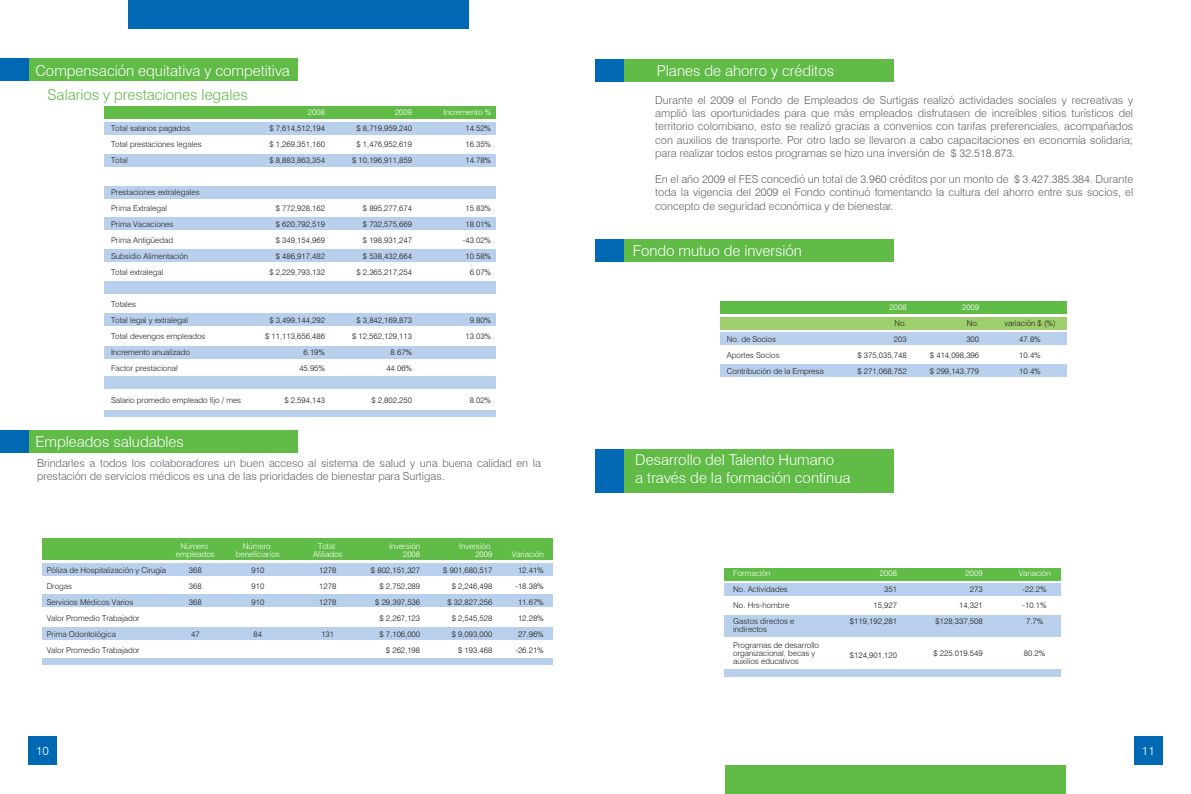
<style>
.page{position:relative;width:1191px;height:794px;background:#fff}
.page>*{position:absolute;margin:0;border:0;box-sizing:border-box;transform-origin:0 0}
.t1{font:300 15px/18px "Swiss 721 BT";color:#fff}
.t2{font:300 15px "Swiss 721 BT";color:#60bb47}
.t3{font:300 12px "Swiss 721 BT";color:#fff}
.t4{font:300 11px/13.2px "Swiss 721 BT";color:#636366;text-align:justify}
.t5{font:300 8px/16px "Swiss 721 BT";color:#231f20;text-align:right}
.t6{font:300 8px/8px "Swiss 721 BT";color:#fff;text-align:center}
.s1{color:#fff}
</style>
<div class="page">
<div style="left:28px;top:59px;width:270px;height:22px;background:#60bb47"></div>
<div style="left:0;top:59px;width:28px;height:22px;background:#0168b3"></div>
<div style="left:28px;top:431px;width:270px;height:22px;background:#60bb47"></div>
<div style="left:0;top:431px;width:28px;height:22px;background:#0168b3"></div>
<div style="left:622px;top:60px;width:271px;height:22px;background:#60bb47"></div>
<div style="left:595px;top:60px;width:28px;height:22px;background:#0168b3"></div>
<div style="left:622px;top:240px;width:271px;height:22px;background:#60bb47"></div>
<div style="left:595px;top:240px;width:28px;height:22px;background:#0168b3"></div>
<div style="left:622px;top:449px;width:271px;height:43px;background:#60bb47"></div>
<div style="left:595px;top:449px;width:28px;height:43px;background:#0168b3"></div>
<div style="left:1134px;top:736px;width:28px;height:29px;background:#0168b3"></div>
<div style="left:28px;top:736px;width:29px;height:29px;background:#0168b3"></div>
<div style="left:128px;top:0;width:341px;height:29px;background:#0168b3"></div>
<div style="left:725px;top:765px;width:341px;height:29px;background:#60bb47"></div>
<div style="left:42px;top:562px;width:511px;height:13px;background:#b8d0eb"></div>
<div style="left:42px;top:538px;width:511px;height:21px;background:#60bb47"></div>
<div style="left:42px;top:594px;width:511px;height:13px;background:#b8d0eb"></div>
<div style="left:42px;top:626px;width:511px;height:13px;background:#b8d0eb"></div>
<div style="left:42px;top:658px;width:511px;height:7px;background:#b8d0eb"></div>
<div style="left:104px;top:122px;width:391px;height:13px;background:#b8d0eb"></div>
<div style="left:104px;top:106px;width:391px;height:13px;background:#60bb47"></div>
<div style="left:104px;top:154px;width:391px;height:13px;background:#b8d0eb"></div>
<div style="left:104px;top:186px;width:391px;height:13px;background:#b8d0eb"></div>
<div style="left:104px;top:217px;width:391px;height:13px;background:#b8d0eb"></div>
<div style="left:104px;top:249px;width:391px;height:13px;background:#b8d0eb"></div>
<div style="left:104px;top:281px;width:391px;height:13px;background:#b8d0eb"></div>
<div style="left:104px;top:313px;width:391px;height:13px;background:#b8d0eb"></div>
<div style="left:104px;top:346px;width:391px;height:13px;background:#b8d0eb"></div>
<div style="left:104px;top:376px;width:391px;height:13px;background:#b8d0eb"></div>
<div style="left:104px;top:410px;width:391px;height:6px;background:#b8d0eb"></div>
<div style="left:720px;top:301px;width:347px;height:12px;background:#60bb47"></div>
<div style="left:720px;top:316px;width:347px;height:13px;background:#9fcf6d"></div>
<div style="left:720px;top:331px;width:347px;height:13px;background:#b8d0eb"></div>
<div style="left:720px;top:364px;width:347px;height:13px;background:#b8d0eb"></div>
<div style="left:724px;top:567px;width:336px;height:13px;background:#60bb47"></div>
<div style="left:724px;top:583px;width:336px;height:13px;background:#b8d0eb"></div>
<div style="left:724px;top:615px;width:336px;height:21px;background:#b8d0eb"></div>
<div style="left:724px;top:669px;width:336px;height:8px;background:#b8d0eb"></div>
<p class="t1" style="left:36px;top:61px;width:256px">Compensación equitativa y competitiva</p>
<p class="t1" style="left:657px;top:61px;width:179px">Planes de ahorro y créditos</p>
<p class="t2" style="left:48px;top:86px;width:202px">Salarios y prestaciones legales</p>
<p class="t5" style="left:111px;top:120px;width:92px;text-align:left">Total salarios pagados<br>Total prestaciones legales<br>Total</p>
<p class="t5" style="left:111px;top:184px;width:90px;text-align:left">Prestaciones extralegales<br>Prima Extralegal<br>Prima Vacaciones<br>Prima Antigüedad<br>Subsidio Alimentación<br>Total extralegal</p>
<p class="t5" style="left:111px;top:296px;width:96px;text-align:left">Totales<br>Total legal y extralegal<br>Total devengos empleados<br>Incremento anualizado<br>Factor prestacional</p>
<p class="t5" style="left:111px;top:392px;width:132px">Salario promedio empleado fijo / mes</p>
<p class="t1" style="left:36px;top:432px;width:150px">Empleados saludables</p>
<p class="t5" style="left:269px;top:104px;width:57px;text-align:justify;text-indent:39px"><span class="s1">2008 </span>$ 7,614,512,194 $ 1,269,351,160 $ 8,883,863,354</p>
<p class="t5" style="left:269px;top:200px;width:57px">$ 772,928,162<br>$ 620,792,519<br>$ 349,154,969<br>$ 486,917,482<br>$ 2,229,793,132</p>
<p class="t5" style="left:265px;top:312px;width:61px">$ 3,499,144,292 $ 11,113,656,486<br>6.19%<br>45.95%</p>
<p class="t5" style="left:284px;top:392px;width:42px">$ 2,594,143</p>
<p class="t5" style="left:352px;top:104px;width:61px"><span class="s1">2009<br></span>$ 8,719,959,240 $ 1,476,952,619 $ 10,196,911,859</p>
<p class="t5" style="left:356px;top:200px;width:57px">$ 895,277,674<br>$ 732,575,669<br>$ 198,931,247<br>$ 538,432,664<br>$ 2,365,217,254</p>
<p class="t5" style="left:352px;top:312px;width:61px">$ 3,842,169,873 $ 12,562,129,113<br>8.67%<br>44.06%</p>
<p class="t5" style="left:371px;top:392px;width:42px">$ 2,802,250</p>
<p class="t5" style="left:465px;top:104px;width:27px;text-align:justify;text-indent:-22px"><span class="s1">Incremento % </span>14.52% 16.35% 14.78%</p>
<p class="t5" style="left:463px;top:200px;width:30px">15.83%<br>18.01% -43.02%<br>10.58%<br>6.07%</p>
<p class="t5" style="left:465px;top:312px;width:27px;text-align:center">9.80%<br>13.03%</p>
<p class="t5" style="left:470px;top:392px;width:23px">8.02%</p>
<p class="t4" style="left:37px;top:456px;width:505px">Brindarles a todos los colaboradores un buen acceso al sistema de salud y una buena calidad en la prestación de servicios médicos es una de las prioridades de bienestar para Surtigas.</p>
<p class="t5" style="left:47px;top:561px;width:121px;text-align:left">Póliza de Hospitalización y Cirugía<br>Drogas<br>Servicios Médicos Varios<br>Valor Promedio Trabajador<br>Prima Odontológica<br>Valor Promedio Trabajador</p>
<p class="t6" style="left:176px;top:542px;width:40px">Número empleados</p>
<p class="t5" style="left:189px;top:562px;width:14px;text-align:justify">368<br>368<br>368</p>
<p class="t5" style="left:191px;top:626px;width:10px">47</p>
<p class="t6" style="left:236px;top:542px;width:45px">Número beneficiarios</p>
<p class="t5" style="left:251px;top:562px;width:14px;text-align:justify">910<br>910<br>910</p>
<p class="t5" style="left:254px;top:626px;width:10px">84</p>
<p class="t6" style="left:313px;top:542px;width:31px">Total<br>Afiliados</p>
<p class="t5" style="left:319px;top:562px;width:19px;text-align:justify">1278<br>1278<br>1278</p>
<p class="t5" style="left:321px;top:626px;width:14px">131</p>
<p class="t6" style="left:389px;top:542px;width:33px;text-align:right">Inversión<br>2008</p>
<p class="t5" style="left:371px;top:562px;width:51px">$ 802,151,327 $ 2,752,289<br>$ 29,397,536 $ 2,267,123<br>$ 7,106,000<br>$ 262,198</p>
<p class="t6" style="left:459px;top:541px;width:35px;text-align:right">Inversión<br>2009</p>
<p class="t5" style="left:443px;top:561px;width:51px">$ 901,680,517 $ 2,246,498<br>$ 32,827,256 $ 2,545,528<br>$ 9,093,000<br>$ 193,468</p>
<p class="t5" style="left:512px;top:545px;width:33px"><span class="s1">Variación<br></span>12.41% -18.38%<br>11.67%<br>12.28%<br>27.96% -26.21%</p>
<p class="t4" style="left:655px;top:93px;width:479px">Durante el 2009 el Fondo de Empleados de Surtigas realizó actividades sociales y recreativas y amplió las oportunidades para que más empleados disfrutasen de increíbles sitios turísticos del territorio colombiano, esto se realizó gracias a convenios con tarifas preferenciales, acompañados con auxilios de transporte. Por otro lado se llevaron a cabo capacitaciones en economía solidaria; para realizar todos estos programas se hizo una inversión de $ 32.518.873.</p>
<p class="t4" style="left:655px;top:173px;width:479px">En el año 2009 el FES concedió un total de 3.960 créditos por un monto de $ 3.427.385.384. Durante toda la vigencia del 2009 el Fondo continuó fomentando la cultura del ahorro entre sus socios, el concepto de seguridad económica y de bienestar.</p>
<p class="t1" style="left:633px;top:241px;width:171px">Fondo mutuo de inversión</p>
<p class="t5" style="left:727px;top:331px;width:98px;text-align:left">No. de Socios<br>Aportes Socios<br>Contribución de la Empresa</p>
<p class="t5" style="left:857px;top:299px;width:51px"><span class="s1">2008<br></span>No.<br>203<br>$ 375,035,748 $ 271,068,752</p>
<p class="t5" style="left:930px;top:299px;width:51px"><span class="s1">2009<br></span>No.<br>300<br>$ 414,098,396 $ 299,143,779</p>
<p class="t5" style="left:1004px;top:315px;width:53px;text-align:center">variación $ (%)<br>47.8%<br>10.4%<br>10.4%</p>
<p class="t1" style="left:635px;top:451px;width:217px">Desarrollo del Talento Humano<br>a través de la formación continua</p>
<p class="t5" style="left:733px;top:565px;width:63px;text-align:left"><span class="s1">Formación<br></span>No. Actividades<br>No. Hrs-hombre<br>Gastos directos e</p>
<p class="t5" style="left:733px;top:621px;width:87px;text-align:left">indirectos<br>Programas de desarrollo</p>
<p class="t5" style="left:733px;top:649px;width:84px;line-height:8px;text-align:left">organizacional, becas y auxilios educativos</p>
<p class="t5" style="left:850px;top:565px;width:49px"><span class="s1">2008<br></span>351<br>15,927 $119,192,281</p>
<p class="t5" style="left:850px;top:647px;width:49px">$124,901,120</p>
<p class="t5" style="left:935px;top:565px;width:49px"><span class="s1">2009<br></span>273<br>14,321 $128,337,508</p>
<p class="t5" style="left:933px;top:645px;width:51px">$ 225.019.549</p>
<p class="t5" style="left:1018px;top:565px;width:33px;text-align:center"><span class="s1">Variación </span>-22.2% -10.1%<br>7.7%</p>
<p class="t5" style="left:1024px;top:645px;width:23px">80.2%</p>
<p class="t3" style="left:36px;top:743px;width:14px">10</p>
<p class="t3" style="left:1142px;top:743px;width:14px">11</p>
</div>
